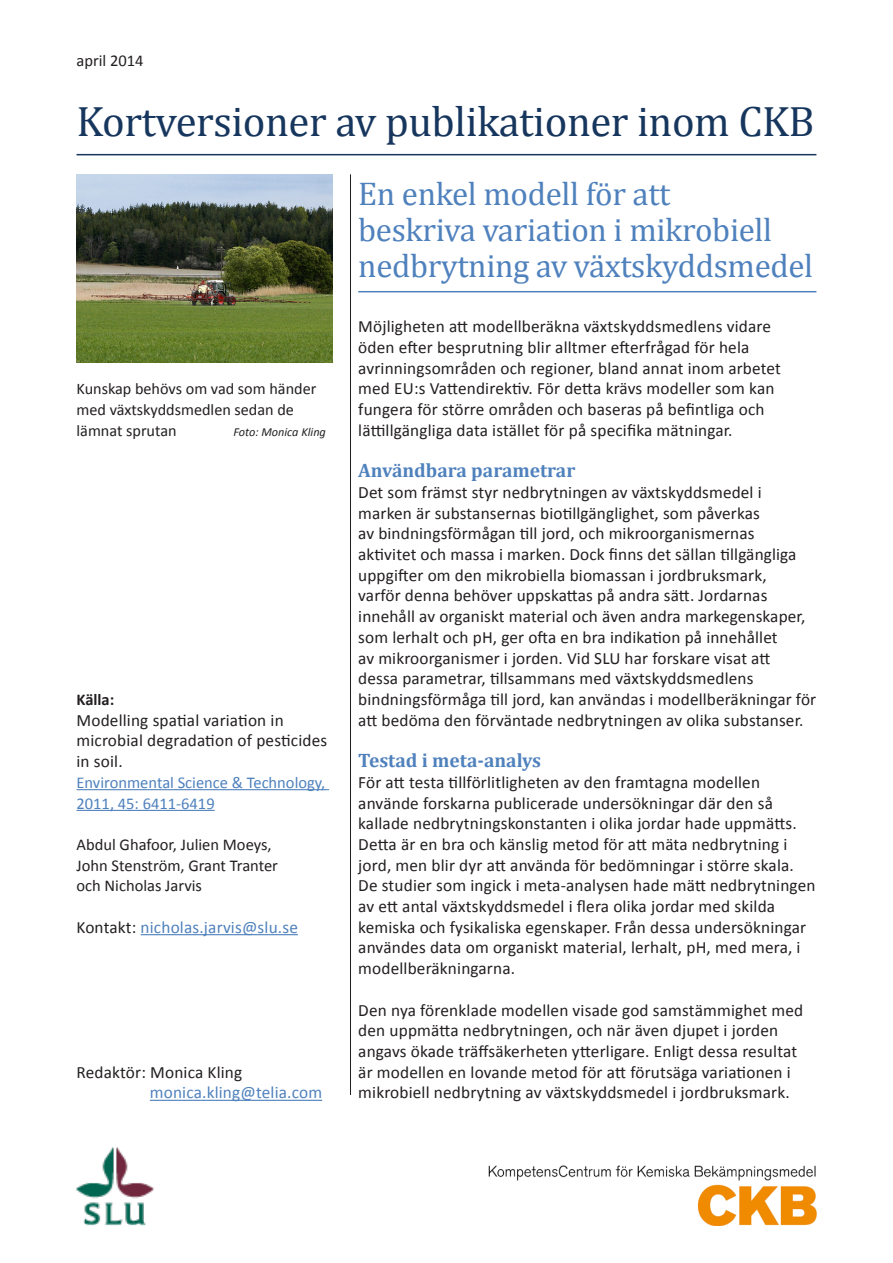
<style>
.page{position:relative;width:893px;height:1263px;background:#fff}
.page>*{position:absolute;margin:0;border:0;box-sizing:border-box;transform-origin:0 0}
.Huvud{font:42.75px "Cambria";letter-spacing:-.01em;color:#17365d}
.Rubrik{font:33px/36px "Cambria";letter-spacing:-.01em;color:#4f81bd}
.Underrubrik{font:700 19.5px "Cambria";color:#4f81bd}
.Brödtext{font:700 19.5px "Cambria";color:#4f81bd}
.Brödtext-2{font:17.25px/20.7px "Calibri";letter-spacing:.01em;color:#231f20}
.Brödtext-3{font:17.25px "Calibri";letter-spacing:.01em;color:#4f81bd}
.t1{font:16.5px "Calibri";color:#231f20}
.Länkar{font:16.5px/20.7px "Calibri";color:#4f81bd}
.t2{font:700 16.5px "Calibri";color:#231f20}
.t3{font:16.2px/20.7px "Calibri";color:#231f20}
.t4{font:italic 12.3px "Calibri";color:#231f20}
.s1{color:#231f20}
</style>
<div class="page">
<hr style="left:350px;top:174px;width:1px;height:921px;background:#231f20">
<img style="left:76px;top:1147px;width:78px;height:79px">
<img style="left:488px;top:1165px;width:329px;height:61px">
<hr style="left:150px;top:1100px;width:172px;height:1px;background:#4f81bd">
<hr style="left:77px;top:789px;width:252px;height:1px;background:#4f81bd">
<hr style="left:77px;top:810px;width:138px;height:1px;background:#4f81bd">
<hr style="left:141px;top:934px;width:157px;height:1px;background:#4f81bd">
<hr style="left:358px;top:291px;width:458px;height:1px;background:#4f81bd">
<hr style="left:77px;top:154px;width:739px;height:1px;background:#17365d">
<img style="left:77px;top:174px;width:256px;height:188px">
<p class="t1" style="left:77px;top:50px;width:69px">april 2014</p>
<p class="Huvud" style="left:77px;top:97px;width:739px">Kortversioner av publikationer inom CKB</p>
<p class="t3" style="left:77px;top:379px;width:241px">Kunskap behövs om vad som händer med växtskyddsmedlen sedan de lämnat sprutan</p>
<p class="t4" style="left:233px;top:423px;width:94px">Foto: Monica Kling</p>
<p class="t2" style="left:77px;top:689px;width:39px">Källa:</p>
<p class="Brödtext-2" style="left:77px;top:710px;width:252px">Modelling spatial variation in microbial degradation of pesticides in soil.</p>
<p class="Länkar" style="left:77px;top:772px;width:250px">Environmental Science &amp; Technology,<br>2011, 45: 6411-6419</p>
<p class="t1" style="left:77px;top:834px;width:197px">Abdul Ghafoor, Julien Moeys,</p>
<p class="t1" style="left:77px;top:855px;width:203px">John Stenström, Grant Tranter</p>
<p class="t1" style="left:77px;top:875px;width:127px">och Nicholas Jarvis</p>
<p class="Brödtext-3" style="left:77px;top:916px;width:223px"><span class="s1">Kontakt:</span> nicholas.jarvis@slu.se</p>
<p class="Brödtext-2" style="left:77px;top:1062px;width:167px">Redaktör: Monica Kling</p>
<p class="Brödtext-3" style="left:150px;top:1082px;width:174px">monica.kling@telia.com</p>
<p class="Rubrik" style="left:358px;top:175px;width:456px">En enkel modell för att<br>beskriva variation i mikrobiell nedbrytning av växtskyddsmedel</p>
<p class="Brödtext-2" style="left:358px;top:316px;width:424px">Möjligheten att modellberäkna växtskyddsmedlens vidare öden efter besprutning blir alltmer efterfrågad för hela avrinningsområden och regioner, bland annat inom arbetet med EU:s Vattendirektiv. För detta krävs modeller som kan fungera för större områden och baseras på befintliga och lättillgängliga data istället för på specifika mätningar.</p>
<p class="Underrubrik" style="left:358px;top:457px;width:219px">Användbara parametrar</p>
<p class="Brödtext-2" style="left:358px;top:482px;width:459px">Det som främst styr nedbrytningen av växtskyddsmedel i marken är substansernas biotillgänglighet, som påverkas<br>av bindningsförmågan till jord, och mikroorganismernas aktivitet och massa i marken. Dock finns det sällan tillgängliga uppgifter om den mikrobiella biomassan i jordbruksmark,<br>varför denna behöver uppskattas på andra sätt. Jordarnas innehåll av organiskt material och även andra markegenskaper, som lerhalt och pH, ger ofta en bra indikation på innehållet<br>av mikroorganismer i jorden. Vid SLU har forskare visat att<br>dessa parametrar, tillsammans med växtskyddsmedlens bindningsförmåga till jord, kan användas i modellberäkningar för att bedöma den förväntade nedbrytningen av olika substanser.</p>
<p class="Brödtext" style="left:358px;top:747px;width:184px">Testad i meta-analys</p>
<p class="Brödtext-2" style="left:358px;top:772px;width:459px">För att testa tillförlitligheten av den framtagna modellen använde forskarna publicerade undersökningar där den så kallade nedbrytningskonstanten i olika jordar hade uppmätts.<br>Detta är en bra och känslig metod för att mäta nedbrytning i jord, men blir dyr att använda för bedömningar i större skala.<br>De studier som ingick i meta-analysen hade mätt nedbrytningen av ett antal växtskyddsmedel i flera olika jordar med skilda kemiska och fysikaliska egenskaper. Från dessa undersökningar användes data om organiskt material, lerhalt, pH, med mera, i modellberäkningarna.</p>
<p class="Brödtext-2" style="left:358px;top:999px;width:446px">Den nya förenklade modellen visade god samstämmighet med den uppmätta nedbrytningen, och när även djupet i jorden angavs ökade träffsäkerheten ytterligare. Enligt dessa resultat är modellen en lovande metod för att förutsäga variationen i mikrobiell nedbrytning av växtskyddsmedel i jordbruksmark.</p>
</div>
